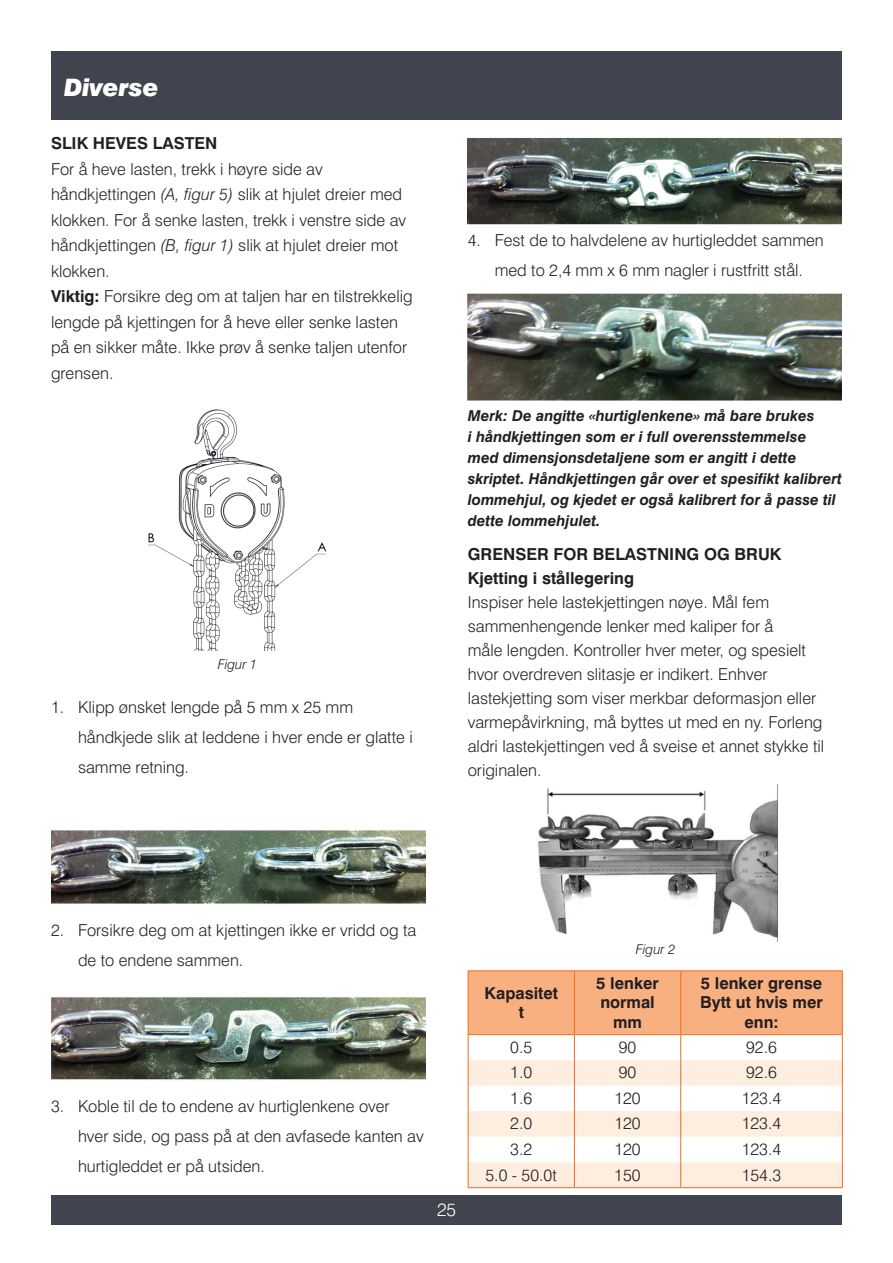
<style>
.page{position:relative;width:893px;height:1263px;background:#fff}
.page>*{position:absolute;margin:0;border:0;box-sizing:border-box;transform-origin:0 0}
.t1{font:italic 900 24px "Swiss 721 BT";letter-spacing:-.01em;color:#fff}
.t2{font:300 18px "Swiss 721 BT";color:#fff}
.t3{font:300 16.5px/25.5px "Swiss 721 BT";color:#231f20}
.t4{font:700 16.5px/19.5px "Swiss 721 BT";color:#231f20;text-align:center}
.t5{font:italic 700 15px/21px "Swiss 721 BT";color:#231f20}
.t6{font:italic 300 13.5px "Swiss 721 BT";color:#231f20}
.s1{font-style:italic}
.s2{font-weight:700}
</style>
<div class="page">
<div style="left:51px;top:51px;width:791px;height:68px;background:#40444e"></div>
<div style="left:51px;top:1195px;width:791px;height:30px;background:#40444e"></div>
<img style="left:468px;top:137px;width:374px;height:88px">
<img style="left:51px;top:830px;width:374px;height:74px">
<img style="left:51px;top:997px;width:374px;height:83px">
<img style="left:468px;top:293px;width:374px;height:108px">
<img style="left:537px;top:785px;width:241px;height:157px">
<svg style="left:468px;top:971px;width:375px;height:216px"></svg>
<hr style="left:468px;top:1187px;width:106px;height:1px;background:#f36a21">
<hr style="left:574px;top:1187px;width:107px;height:1px;background:#f36a21">
<hr style="left:681px;top:1187px;width:162px;height:1px;background:#f36a21">
<hr style="left:468px;top:970px;width:106px;height:1px;background:#f36a21">
<hr style="left:468px;top:971px;width:1px;height:63px;background:#f36a21">
<hr style="left:574px;top:970px;width:107px;height:1px;background:#f36a21">
<hr style="left:681px;top:970px;width:162px;height:1px;background:#f36a21">
<hr style="left:468px;top:1034px;width:106px;height:1px;background:#f36a21">
<hr style="left:574px;top:1034px;width:107px;height:1px;background:#f36a21">
<hr style="left:681px;top:1034px;width:162px;height:1px;background:#f36a21">
<hr style="left:574px;top:971px;width:1px;height:63px;background:#f36a21">
<hr style="left:680px;top:971px;width:1px;height:63px;background:#f36a21">
<hr style="left:842px;top:971px;width:1px;height:63px;background:#f36a21">
<img style="left:148px;top:410px;width:179px;height:241px">
<h1 class="t1" style="left:64px;top:72px;width:96px">Diverse</h1>
<p class="t4" style="left:51px;top:134px;width:168px">SLIK HEVES LASTEN</p>
<p class="t3" style="left:51px;top:156px;width:363px">For å heve lasten, trekk i høyre side av håndkjettingen <span class="s1">(A, figur 5)</span> slik at hjulet dreier med klokken. For å senke lasten, trekk i venstre side av håndkjettingen <span class="s1">(B, figur 1)</span> slik at hjulet dreier mot klokken.<br><span class="s2">Viktig:</span> Forsikre deg om at taljen har en tilstrekkelig lengde på kjettingen for å heve eller senke lasten på en sikker måte. Ikke prøv å senke taljen utenfor grensen.</p>
<p class="t6" style="left:218px;top:656px;width:41px">Figur 1</p>
<p class="t3" style="left:78px;top:692px;width:336px;line-height:30px;text-indent:-27px">1. Klipp ønsket lengde på 5 mm x 25 mm håndkjede slik at leddene i hver ende er glatte i samme retning.</p>
<p class="t3" style="left:468px;top:225px;width:358px;line-height:30px;text-align:center">4. Fest de to halvdelene av hurtigleddet sammen med to 2,4 mm x 6 mm nagler i rustfritt stål.</p>
<p class="t5" style="left:468px;top:405px;width:376px">Merk: De angitte «hurtiglenkene» må bare brukes<br>i håndkjettingen som er i full overensstemmelse<br>med dimensjonsdetaljene som er angitt i dette skriptet. Håndkjettingen går over et spesifikt kalibrert lommehjul, og kjedet er også kalibrert for å passe til dette lommehjulet.</p>
<p class="t4" style="left:468px;top:542px;width:315px;line-height:24px;text-align:left">GRENSER FOR BELASTNING OG BRUK<br>Kjetting i stållegering</p>
<p class="t3" style="left:468px;top:590px;width:358px;line-height:24px">Inspiser hele lastekjettingen nøye. Mål fem sammenhengende lenker med kaliper for å<br>måle lengden. Kontroller hver meter, og spesielt hvor overdreven slitasje er indikert. Enhver lastekjetting som viser merkbar deformasjon eller varmepåvirkning, må byttes ut med en ny. Forleng aldri lastekjettingen ved å sveise et annet stykke til originalen.</p>
<p class="t3" style="left:78px;top:915px;width:340px;line-height:30px;text-indent:-27px">2. Forsikre deg om at kjettingen ikke er vridd og ta de to endene sammen.</p>
<p class="t3" style="left:78px;top:1091px;width:347px;line-height:30px;text-indent:-27px">3. Koble til de to endene av hurtiglenkene over hver side, og pass på at den avfasede kanten av hurtigleddet er på utsiden.</p>
<p class="t2" style="left:437px;top:1198px;width:20px">25</p>
<p class="t6" style="left:636px;top:941px;width:41px">Figur 2</p>
<p class="t4" style="left:484px;top:983px;width:75px">Kapasitet t</p>
<p class="t4" style="left:596px;top:973px;width:64px">5 lenker normal mm</p>
<p class="t4" style="left:700px;top:973px;width:124px">5 lenker grense<br>Bytt ut hvis mer enn:</p>
<p class="t3" style="left:510px;top:1034px;width:23px">0.5</p>
<p class="t3" style="left:619px;top:1034px;width:19px">90</p>
<p class="t3" style="left:746px;top:1034px;width:32px">92.6</p>
<p class="t3" style="left:510px;top:1060px;width:23px">1.0</p>
<p class="t3" style="left:619px;top:1060px;width:19px">90</p>
<p class="t3" style="left:746px;top:1060px;width:32px">92.6</p>
<p class="t3" style="left:510px;top:1085px;width:23px">1.6</p>
<p class="t3" style="left:614px;top:1085px;width:28px">120</p>
<p class="t3" style="left:742px;top:1085px;width:41px">123.4</p>
<p class="t3" style="left:510px;top:1111px;width:23px">2.0</p>
<p class="t3" style="left:614px;top:1111px;width:28px">120</p>
<p class="t3" style="left:742px;top:1111px;width:41px">123.4</p>
<p class="t3" style="left:510px;top:1136px;width:23px">3.2</p>
<p class="t3" style="left:614px;top:1136px;width:28px">120</p>
<p class="t3" style="left:742px;top:1136px;width:41px">123.4</p>
<p class="t3" style="left:485px;top:1162px;width:73px">5.0 - 50.0t</p>
<p class="t3" style="left:614px;top:1162px;width:28px">150</p>
<p class="t3" style="left:742px;top:1162px;width:41px">154.3</p>
</div>
